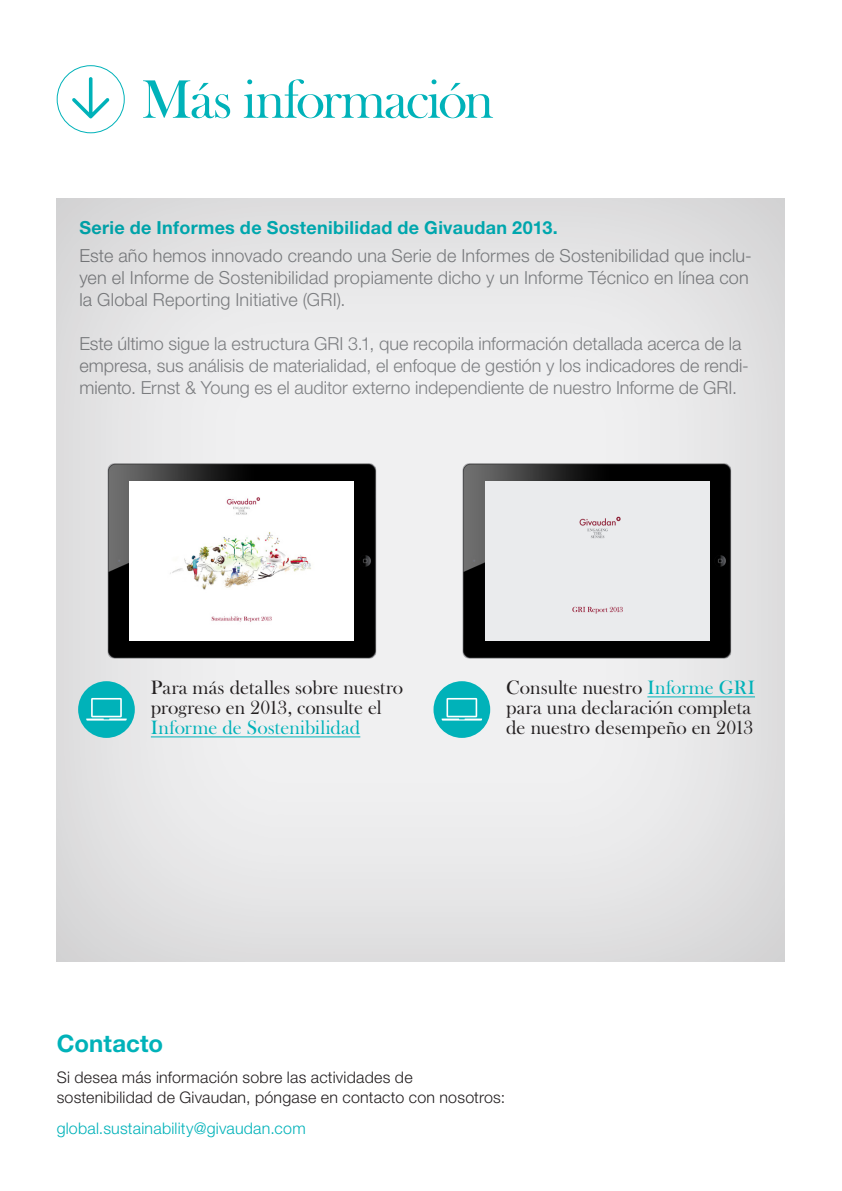
<style>
.page{position:relative;width:842px;height:1191px;background:#fff}
.page>*{position:absolute;margin:0;border:0;box-sizing:border-box;transform-origin:0 0}
.Heading1_PageTitle{font:56px "Baskerville Old Face EF";letter-spacing:-.035em;color:#00b2b9}
.t1{font:700 24px "Helvetica Neue LT Std";letter-spacing:.005em;color:#00b2b9}
.Quote2{font:20px/20px "Baskerville Old Face EF";color:#231f20}
.t2{font:300 18px/22px "Helvetica Neue LT Std";letter-spacing:.005em;color:#7e8083}
.t3{font:700 18px "Helvetica Neue LT Std";letter-spacing:.02em;color:#00b2b9}
.Bodytext2{font:300 16px/20px "Helvetica Neue LT Std";letter-spacing:.015em;color:#231f20}
.Bodytext2-2{font:300 16px "Helvetica Neue LT Std";letter-spacing:.015em;color:#00b2b9}
.s1{color:#00b2b9}
</style>
<div class="page">
<svg style="left:72px;top:77px;width:37px;height:41px"></svg>
<div style="left:57px;top:65px;width:68px;height:68px;border:1px solid #00b2b9;border-radius:50%"></div>
<div style="left:54px;top:197px;width:732px;height:766px;background:#231f20;opacity:.2"></div>
<div style="left:433px;top:681px;width:57px;height:57px;background:#00b2b9;border-radius:50%"></div>
<svg style="left:442px;top:698px;width:40px;height:22px"></svg>
<div style="left:78px;top:681px;width:57px;height:57px;background:#00b2b9;border-radius:50%"></div>
<svg style="left:86px;top:698px;width:41px;height:22px"></svg>
<hr style="left:151px;top:736px;width:209px;height:1px;background:#00b2b9">
<img style="left:462px;top:463px;width:270px;height:196px">
<img style="left:107px;top:463px;width:269px;height:196px">
<div style="left:485px;top:481px;width:224px;height:159px;background:#eaebed"></div>
<img style="left:130px;top:481px;width:224px;height:159px">
<hr style="left:647px;top:696px;width:108px;height:1px;background:#00b2b9">
<p class="Heading1_PageTitle" style="left:142px;top:68px;width:353px">Más información</p>
<p class="t3" style="left:79px;top:216px;width:480px">Serie de Informes de Sostenibilidad de Givaudan 2013.</p>
<p class="t2" style="left:79px;top:244px;width:674px">Este año hemos innovado creando una Serie de Informes de Sostenibilidad que inclu&shy;yen el Informe de Sostenibilidad propiamente dicho y un Informe Técnico en línea con la Global Reporting Initiative (GRI).</p>
<p class="t2" style="left:79px;top:332px;width:671px">Este último sigue la estructura GRI 3.1, que recopila información detallada acerca de la empresa, sus análisis de materialidad, el enfoque de gestión y los indicadores de rendi&shy;miento. Ernst &amp; Young es el auditor externo independiente de nuestro Informe de GRI.</p>
<p class="Quote2" style="left:151px;top:677px;width:254px">Para más detalles sobre nuestro progreso en 2013, consulte el<br><span class="s1">Informe de Sostenibilidad</span></p>
<p class="Quote2" style="left:506px;top:677px;width:250px">Consulte nuestro <span class="s1">Informe GRI </span>para una declaración completa de nuestro desempeño en 2013</p>
<p class="t1" style="left:57px;top:1028px;width:108px">Contacto</p>
<p class="Bodytext2" style="left:57px;top:1067px;width:450px">Si desea más información sobre las actividades de sostenibilidad de Givaudan, póngase en contacto con nosotros:</p>
<p class="Bodytext2-2" style="left:57px;top:1118px;width:250px">global.sustainability@givaudan.com</p>
</div>
